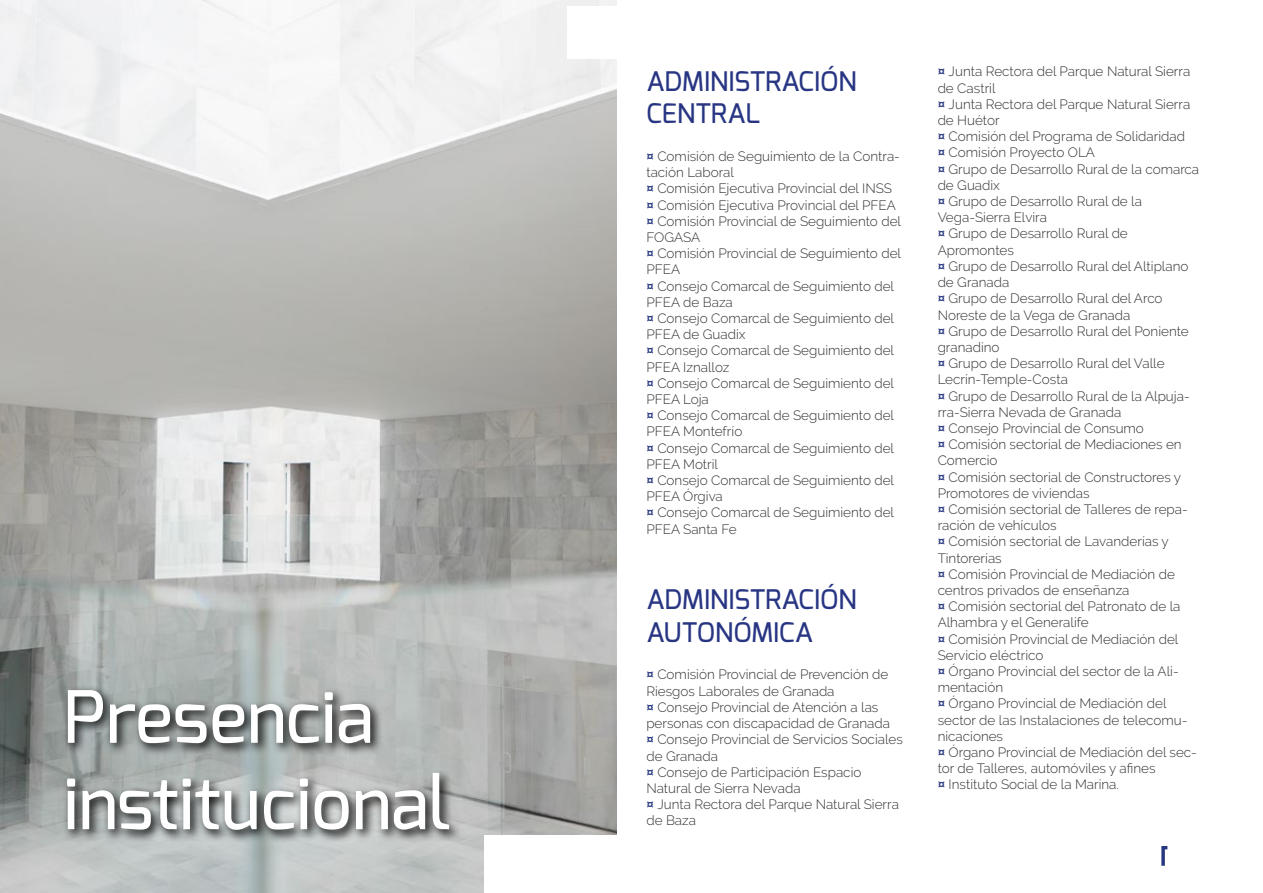
<style>
.page{position:relative;width:1263px;height:893px;background:#fff}
.page>*{position:absolute;margin:0;border:0;box-sizing:border-box;transform-origin:0 0}
.t1{font:500 72px/86.4px "Exo";color:#fff}
.t2{font:500 27px/32.4px "Exo";color:#283583}
.t3{font:300 13.5px/16.2px "Raleway";color:#2f3230}
.s1{font-weight:700;color:#263780}
</style>
<div class="page">
<svg style="left:1161px;top:846px;width:6px;height:20px"></svg>
<img style="left:0;top:0;width:617px;height:893px">
<div style="left:484px;top:835px;width:293px;height:58px;background:#fff"></div>
<svg style="left:63px;top:685px;width:399px;height:158px;background:#929695"></svg>
<div style="left:567px;top:6px;width:129px;height:52px;background:#fff"></div>
<h1 class="t1" style="left:64px;top:673px;width:388px">Presencia institucional</h1>
<h2 class="t2" style="left:646px;top:65px;width:212px">ADMINISTRACIÓN<br>CENTRAL</h2>
<p class="t3" style="left:646px;top:148px;width:256px"><span class="s1">¤</span> Comisión de Seguimiento de la Contra&shy;tación Laboral<br><span class="s1">¤</span> Comisión Ejecutiva Provincial del INSS <span class="s1">¤</span> Comisión Ejecutiva Provincial del PFEA <span class="s1">¤</span> Comisión Provincial de Seguimiento del<br>FOGASA<br><span class="s1">¤</span> Comisión Provincial de Seguimiento del<br>PFEA<br><span class="s1">¤</span> Consejo Comarcal de Seguimiento del<br>PFEA de Baza<br><span class="s1">¤</span> Consejo Comarcal de Seguimiento del<br>PFEA de Guadix<br><span class="s1">¤</span> Consejo Comarcal de Seguimiento del<br>PFEA Iznalloz<br><span class="s1">¤</span> Consejo Comarcal de Seguimiento del<br>PFEA Loja<br><span class="s1">¤</span> Consejo Comarcal de Seguimiento del<br>PFEA Montefrío<br><span class="s1">¤</span> Consejo Comarcal de Seguimiento del<br>PFEA Motril<br><span class="s1">¤</span> Consejo Comarcal de Seguimiento del<br>PFEA Órgiva<br><span class="s1">¤</span> Consejo Comarcal de Seguimiento del<br>PFEA Santa Fe</p>
<h2 class="t2" style="left:646px;top:583px;width:212px">ADMINISTRACIÓN<br>AUTONÓMICA</h2>
<p class="t3" style="left:646px;top:667px;width:258px"><span class="s1">¤</span> Comisión Provincial de Prevención de<br>Riesgos Laborales de Granada<br><span class="s1">¤</span> Consejo Provincial de Atención a las personas con discapacidad de Granada<br><span class="s1">¤</span> Consejo Provincial de Servicios Sociales de Granada<br><span class="s1">¤</span> Consejo de Participación Espacio<br>Natural de Sierra Nevada<br><span class="s1">¤</span> Junta Rectora del Parque Natural Sierra de Baza</p>
<p class="t3" style="left:938px;top:64px;width:263px"><span class="s1">¤</span> Junta Rectora del Parque Natural Sierra de Castril<br><span class="s1">¤</span> Junta Rectora del Parque Natural Sierra de Huétor<br><span class="s1">¤</span> Comisión del Programa de Solidaridad<br><span class="s1">¤</span> Comisión Proyecto OLA<br><span class="s1">¤</span> Grupo de Desarrollo Rural de la comarca de Guadix<br><span class="s1">¤</span> Grupo de Desarrollo Rural de la<br>Vega-Sierra Elvira<br><span class="s1">¤</span> Grupo de Desarrollo Rural de<br>Apromontes<br><span class="s1">¤</span> Grupo de Desarrollo Rural del Altiplano de Granada<br><span class="s1">¤</span> Grupo de Desarrollo Rural del Arco<br>Noreste de la Vega de Granada<br><span class="s1">¤</span> Grupo de Desarrollo Rural del Poniente granadino<br><span class="s1">¤</span> Grupo de Desarrollo Rural del Valle<br>Lecrín-Temple-Costa<br><span class="s1">¤</span> Grupo de Desarrollo Rural de la Alpuja&shy;rra-Sierra Nevada de Granada<br><span class="s1">¤</span> Consejo Provincial de Consumo<br><span class="s1">¤</span> Comisión sectorial de Mediaciones en<br>Comercio<br><span class="s1">¤</span> Comisión sectorial de Constructores y<br>Promotores de viviendas<br><span class="s1">¤</span> Comisión sectorial de Talleres de repa&shy;ración de vehículos<br><span class="s1">¤</span> Comisión sectorial de Lavanderías y<br>Tintorerías<br><span class="s1">¤</span> Comisión Provincial de Mediación de centros privados de enseñanza<br><span class="s1">¤</span> Comisión sectorial del Patronato de la<br>Alhambra y el Generalife<br><span class="s1">¤</span> Comisión Provincial de Mediación del<br>Servicio eléctrico<br><span class="s1">¤</span> Órgano Provincial del sector de la Ali&shy;mentación<br><span class="s1">¤</span> Órgano Provincial de Mediación del sector de las Instalaciones de telecomu&shy;nicaciones<br><span class="s1">¤</span> Órgano Provincial de Mediación del sec&shy;tor de Talleres, automóviles y afines<br><span class="s1">¤</span> Instituto Social de la Marina.</p>
</div>
